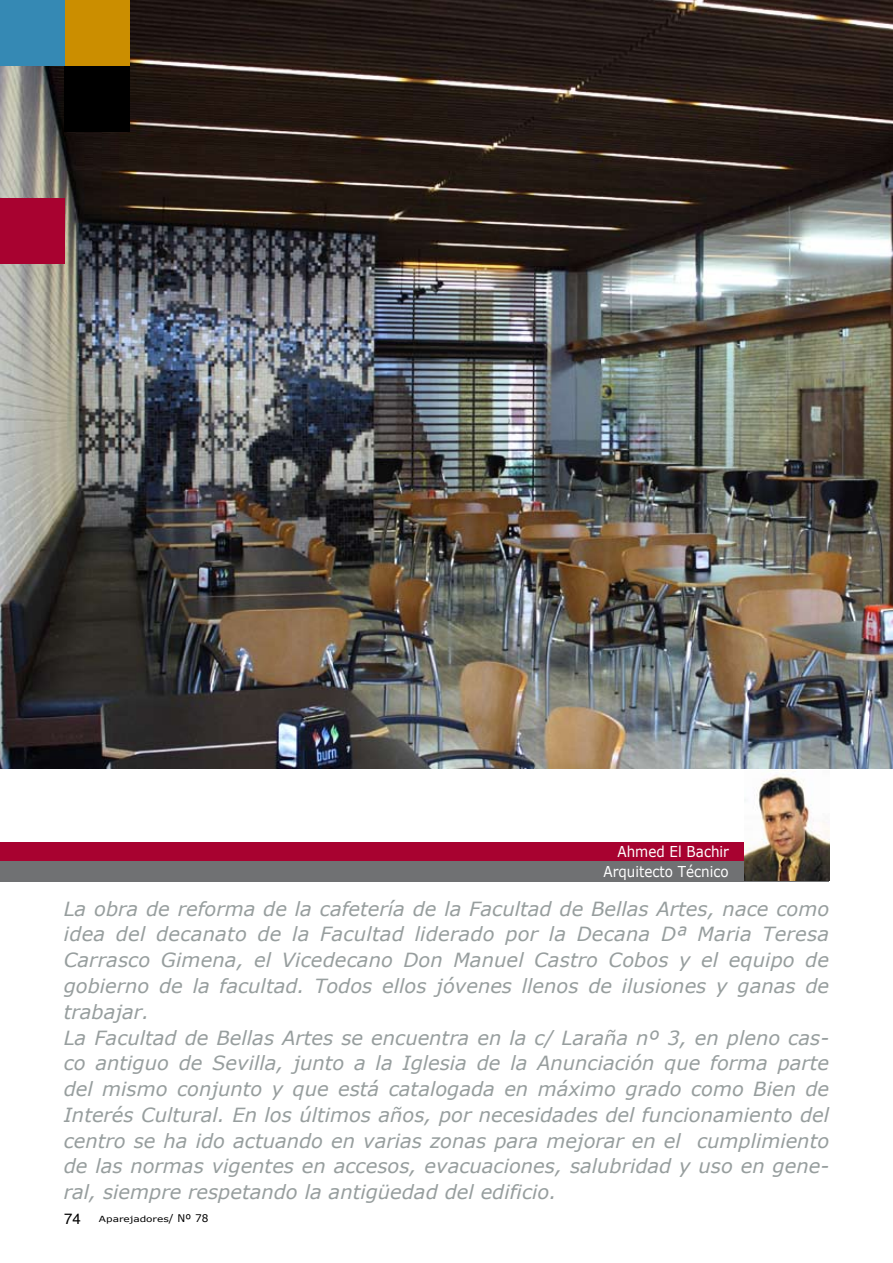
<style>
.page{position:relative;width:893px;height:1263px;background:#fff}
.page>*{position:absolute;margin:0;border:0;box-sizing:border-box;transform-origin:0 0}
.t1{font:italic 19.5px/25.8px "Verdana";color:#979e9e}
.t2{font:15px/20.4px "Verdana";color:#fff;text-align:right;scale:.9 1}
.t3{font:8.4px "Verdana";color:#000;scale:1.25 1}
.s1{font-family:"Helvetica";font-size:15px}
.s2{font-size:10.5px}
</style>
<div class="page">
<img style="left:0;top:0;width:893px;height:768px">
<div style="left:0;top:0;width:66px;height:66px;background:#3589b4"></div>
<div style="left:65px;top:0;width:65px;height:66px;background:#cb8e00"></div>
<div style="left:64px;top:66px;width:66px;height:66px;background:#000"></div>
<div style="left:0;top:199px;width:65px;height:65px;background:#a80230"></div>
<div style="left:0;top:842px;width:829px;height:20px;background:#a80230"></div>
<div style="left:0;top:861px;width:829px;height:20px;background:#707173"></div>
<img style="left:744px;top:770px;width:85px;height:110px">
<p class="t2" style="left:604px;top:840px;width:141px">Ahmed El Bachir<br>Arquitecto Técnico</p>
<p class="t1" style="left:64px;top:895px;width:767px">La obra de reforma de la cafetería de la Facultad de Bellas Artes, nace como idea del decanato de la Facultad liderado por la Decana Dª Maria Teresa Carrasco Gimena, el Vicedecano Don Manuel Castro Cobos y el equipo de gobierno de la facultad. Todos ellos jóvenes llenos de ilusiones y ganas de trabajar.<br>La Facultad de Bellas Artes se encuentra en la c/ Laraña nº 3, en pleno cas&shy;co antiguo de Sevilla, junto a la Iglesia de la Anunciación que forma parte del mismo conjunto y que está catalogada en máximo grado como Bien de Interés Cultural. En los últimos años, por necesidades del funcionamiento del centro se ha ido actuando en varias zonas para mejorar en el cumplimiento de las normas vigentes en accesos, evacuaciones, salubridad y uso en gene&shy;ral, siempre respetando la antigüedad del edificio.</p>
<p class="t3" style="left:64px;top:1213px;width:117px"><span class="s1">74</span> Aparejadores<span class="s2">/ Nº 78</span></p>
</div>
